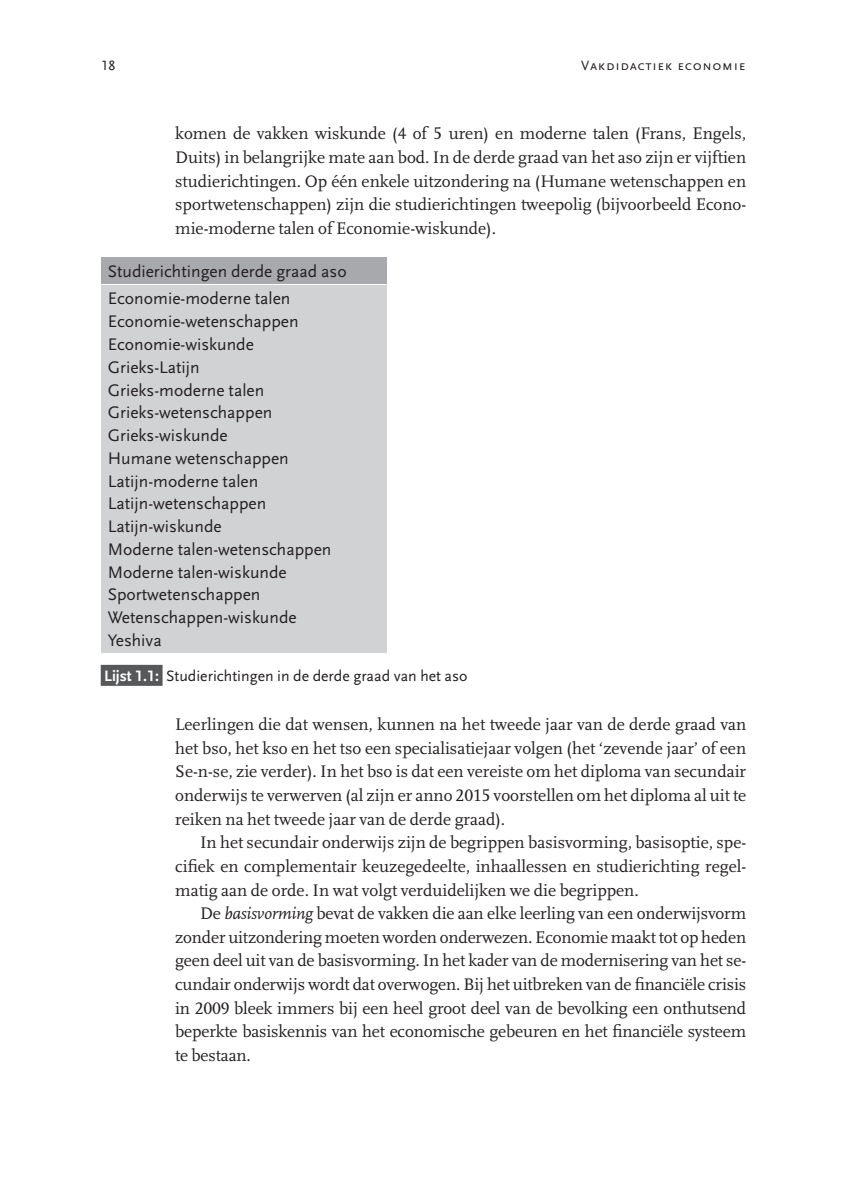
<style>
.page{position:relative;width:847px;height:1194px;background:#fff}
.page>*{position:absolute;margin:0;border:0;box-sizing:border-box;transform-origin:0 0}
.t1{font:17.5px/23.6px "Scala LF";color:#231f20;text-align:justify}
.t2{font:17.5px/22.8px "Scala Sans LF";color:#231f20}
.t3{font:15.75px "Scala Sans LF";color:#231f20}
.t4{font:14px "Scala Sans LF Caps";letter-spacing:.05em;color:#231f20}
.s1{font-weight:700;color:#fff}
.s2{font-style:italic}
</style>
<div class="page">
<div style="left:101px;top:665px;width:61px;height:21px;background:#57585a"></div>
<div style="left:101px;top:257px;width:285px;height:27px;background:#a8a9ad"></div>
<div style="left:101px;top:284px;width:285px;height:369px;background:#d1d2d4"></div>
<hr style="left:101px;top:284px;width:285px;height:1px;background:#fff">
<p class="t4" style="left:101px;top:58px;width:15px">18</p>
<p class="t4" style="left:581px;top:58px;width:166px">Vakdidactiek economie</p>
<p class="t1" style="left:175px;top:122px;width:572px">komen de vakken wiskunde (4 of 5 uren) en moderne talen (Frans, Engels, Duits) in belangrijke mate aan bod. In de derde graad van het aso zijn er vijftien studierichtingen. Op één enkele uitzondering na (Humane wetenschappen en sportwetenschappen) zijn die studierichtingen tweepolig (bijvoorbeeld Econo&shy;mie-moderne talen of Economie-wiskunde).</p>
<p class="t2" style="left:108px;top:258px;width:240px;line-height:26.9px">Studierichtingen derde graad aso<br>Economie-moderne talen</p>
<p class="t2" style="left:108px;top:310px;width:225px">Economie-wetenschappen<br>Economie-wiskunde<br>Grieks-Latijn<br>Grieks-moderne talen<br>Grieks-wetenschappen<br>Grieks-wiskunde<br>Humane wetenschappen<br>Latijn-moderne talen<br>Latijn-wetenschappen<br>Latijn-wiskunde<br>Moderne talen-wetenschappen<br>Moderne talen-wiskunde<br>Sportwetenschappen<br>Wetenschappen-wiskunde<br>Yeshiva</p>
<p class="t3" style="left:104px;top:667px;width:364px"><span class="s1">Lijst 1.1:</span> Studierichtingen in de derde graad van het aso</p>
<p class="t1" style="left:175px;top:713px;width:572px">Leerlingen die dat wensen, kunnen na het tweede jaar van de derde graad van het bso, het kso en het tso een specialisatiejaar volgen (het ‘zevende jaar’ of een Se-n-se, zie verder). In het bso is dat een vereiste om het diploma van secundair onderwijs te verwerven (al zijn er anno 2015 voorstellen om het diploma al uit te reiken na het tweede jaar van de derde graad).</p>
<p class="t1" style="left:175px;top:831px;width:572px;text-indent:25px">In het secundair onderwijs zijn de begrippen basisvorming, basisoptie, spe&shy;cifiek en complementair keuzegedeelte, inhaallessen en studierichting regel&shy;matig aan de orde. In wat volgt verduidelijken we die begrippen.</p>
<p class="t1" style="left:175px;top:902px;width:572px;text-indent:25px">De <span class="s2">basisvorming</span> bevat de vakken die aan elke leerling van een onderwijsvorm zonder uitzondering moeten worden onderwezen. Economie maakt tot op heden geen deel uit van de basisvorming. In het kader van de modernisering van het se&shy;cundair onderwijs wordt dat overwogen. Bij het uitbreken van de financiële crisis in 2009 bleek immers bij een heel groot deel van de bevolking een onthutsend beperkte basiskennis van het economische gebeuren en het financiële systeem te bestaan.</p>
</div>
